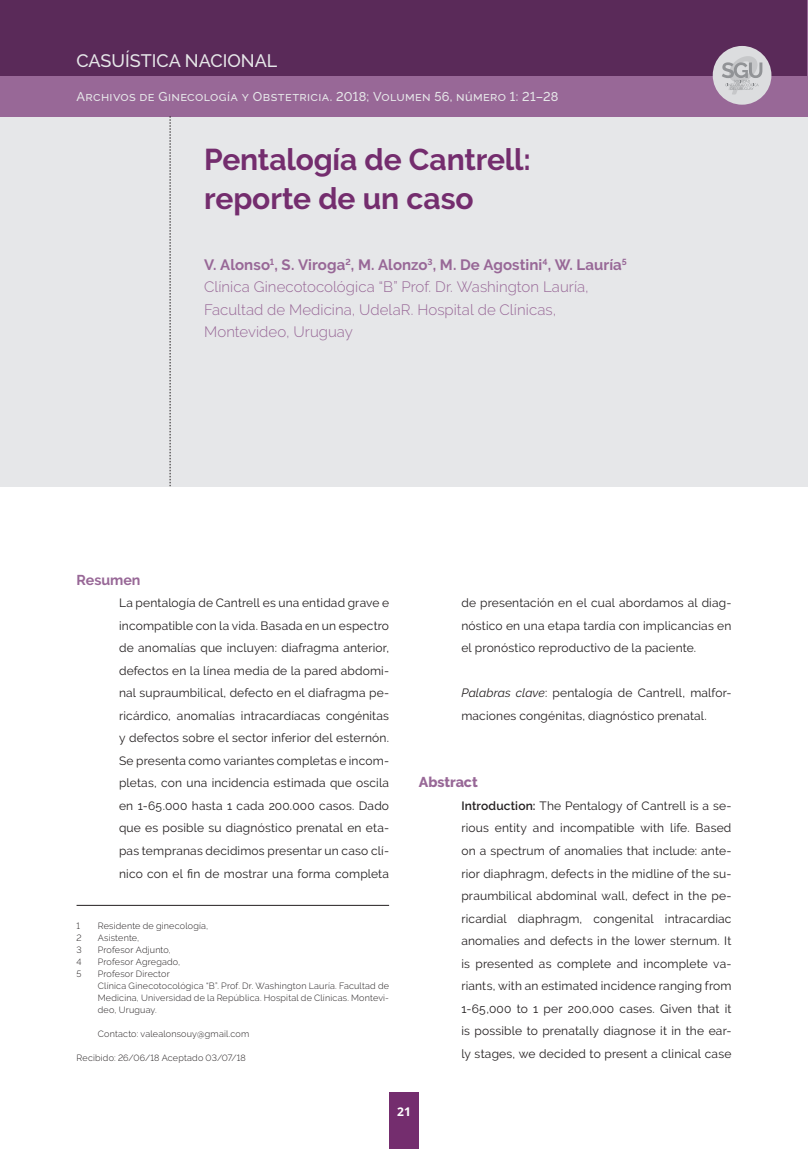
<style>
.page{position:relative;width:808px;height:1149px;background:#fff}
.page>*{position:absolute;margin:0;border:0;box-sizing:border-box;transform-origin:0 0}
.Titular{font:700 30px/39px "Raleway";letter-spacing:-.005em;color:#742d6e}
.t1{font:500 18px "Raleway";color:#e6e7e9}
.AutorTitular{font:300 15px/22.5px "Raleway";color:#986897}
.sub_2{font:800 14.25px "Raleway";letter-spacing:-.005em;color:#986897}
.sub_2-2{font:700 14.25px "Raleway";letter-spacing:-.005em;color:#986897}
.Primero{font:500 12.75px "Raleway";letter-spacing:.025em;color:#e6e7e9}
.Resumen{font:12px/22.5px "Raleway";letter-spacing:.015em;color:#231f20;text-align:justify}
.t2{font:700 12px "Open Sans";color:#fff}
.Pie_de_página{font:300 9px/12px "Raleway";letter-spacing:.02em;color:#231f20;text-align:justify}
.s1{font-weight:700}
.s2{font-style:italic}
.s3{font-weight:600}
</style>
<div class="page">
<div style="left:389px;top:1092px;width:30px;height:56px;background:#742d6e"></div>
<div style="left:0;top:0;width:808px;height:486px;background:#e6e7e9"></div>
<div style="left:0;top:0;width:807px;height:116px;background:#986897"></div>
<hr style="left:77px;top:904px;width:312px;height:1px;background:#231f20">
<div style="left:0;top:0;width:807px;height:75px;background:#5a2a59"></div>
<div style="left:713px;top:46px;width:58px;height:59px;background:#dcdddf;border-radius:50%"></div>
<svg style="left:722px;top:56px;width:40px;height:38px"></svg>
<svg style="left:170px;top:116px;width:1px;height:370px"></svg>
<p class="t1" style="left:77px;top:50px;width:202px">CASUÍSTICA NACIONAL</p>
<p class="Primero" style="left:77px;top:89px;width:483px">Archivos de Ginecología y Obstetricia. 2018; Volumen 56, número 1: 21–28</p>
<p class="Titular" style="left:204px;top:140px;width:328px">Pentalogía de Cantrell: reporte de un caso</p>
<p class="AutorTitular" style="left:204px;top:253px;width:424px"><span class="s1">V. Alonso</span><sup>1</sup><span class="s1">, S. Viroga</span><sup>2</sup><span class="s1">, M. Alonzo</span><sup>3</sup><span class="s1">, M. De Agostini</span><sup>4</sup><span class="s1">, W. Lauría</span><sup>5<br></sup>Clínica Ginecotocológica “B” Prof. Dr. Washington Lauría, Facultad de Medicina, UdelaR. Hospital de Clínicas, Montevideo, Uruguay</p>
<p class="sub_2-2" style="left:77px;top:571px;width:66px">Resumen</p>
<p class="Resumen" style="left:119px;top:591px;width:272px">La pentalogía de Cantrell es una entidad grave e incompatible con la vida. Basada en un espectro de anomalías que incluyen: diafragma anterior, defectos en la línea media de la pared abdomi&shy;nal supraumbilical, defecto en el diafragma pe&shy;ricárdico, anomalías intracardíacas congénitas y defectos sobre el sector inferior del esternón.<br>Se presenta como variantes completas e incom&shy;pletas, con una incidencia estimada que oscila en 1-65.000 hasta 1 cada 200.000 casos. Dado que es posible su diagnóstico prenatal en eta&shy;pas tempranas decidimos presentar un caso clí&shy;nico con el fin de mostrar una forma completa</p>
<p class="Resumen" style="left:461px;top:591px;width:271px">de presentación en el cual abordamos al diag&shy;nóstico en una etapa tardía con implicancias en el pronóstico reproductivo de la paciente.</p>
<p class="Resumen" style="left:461px;top:681px;width:271px"><span class="s2">Palabras clave</span>: pentalogía de Cantrell, malfor&shy;maciones congénitas, diagnóstico prenatal.</p>
<p class="sub_2" style="left:419px;top:774px;width:60px">Abstract</p>
<p class="Resumen" style="left:461px;top:794px;width:272px"><span class="s3">Introduction:</span> The Pentalogy of Cantrell is a se&shy;rious entity and incompatible with life. Based on a spectrum of anomalies that include: ante&shy;rior diaphragm, defects in the midline of the su&shy;praumbilical abdominal wall, defect in the pe&shy;ricardial diaphragm, congenital intracardiac anomalies and defects in the lower sternum. It is presented as complete and incomplete va&shy;riants, with an estimated incidence ranging from 1-65,000 to 1 per 200,000 cases. Given that it is possible to prenatally diagnose it in the ear&shy;ly stages, we decided to present a clinical case</p>
<p class="Pie_de_página" style="left:77px;top:919px;width:5px">1</p>
<p class="Pie_de_página" style="left:98px;top:919px;width:112px">Residente de ginecología,</p>
<p class="Pie_de_página" style="left:77px;top:931px;width:7px">2</p>
<p class="Pie_de_página" style="left:98px;top:931px;width:43px">Asistente,</p>
<p class="Pie_de_página" style="left:77px;top:943px;width:7px">3</p>
<p class="Pie_de_página" style="left:98px;top:943px;width:75px">Profesor Adjunto,</p>
<p class="Pie_de_página" style="left:77px;top:955px;width:7px">4</p>
<p class="Pie_de_página" style="left:98px;top:955px;width:84px">Profesor Agregado,</p>
<p class="Pie_de_página" style="left:77px;top:967px;width:6px">5</p>
<p class="Pie_de_página" style="left:98px;top:967px;width:74px">Profesor Director</p>
<p class="Pie_de_página" style="left:98px;top:979px;width:293px">Clínica Ginecotocológica “B”. Prof. Dr. Washington Lauría. Facultad de Medicina, Universidad de la República. Hospital de Clínicas. Montevi&shy;deo, Uruguay.</p>
<p class="Pie_de_página" style="left:98px;top:1027px;width:153px">Contacto: valealonsouy@gmail.com</p>
<p class="Pie_de_página" style="left:77px;top:1051px;width:171px">Recibido: 26/06/18 Aceptado 03/07/18</p>
<p class="t2" style="left:397px;top:1102px;width:15px">21</p>
</div>
